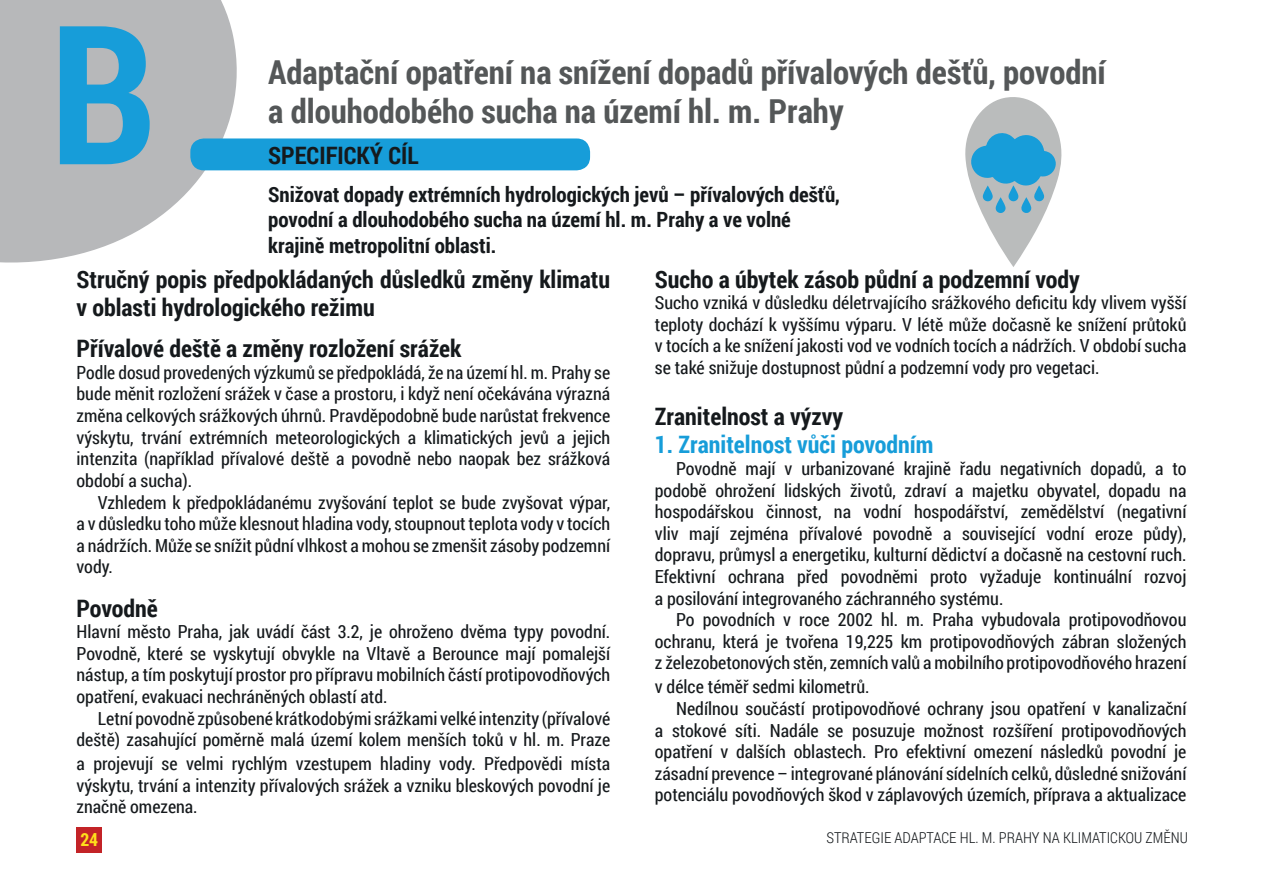
<style>
.page{position:relative;width:1263px;height:893px;background:#fff}
.page>*{position:absolute;margin:0;border:0;box-sizing:border-box;transform-origin:0 0}
.t1{font:700 193.95px "Roboto Condensed";color:#179dd9}
.t2{font:700 33px/39.6px "Roboto Condensed";color:#545758}
.t3{font:700 24px/28.8px "Roboto Condensed";color:#15191c}
.t4{font:700 24px "Roboto Condensed";color:#179dd9}
.t5{font:700 21px/25.2px "Roboto Condensed";color:#15191c}
.t6{font:18.15px "Roboto Condensed";color:#15191c}
.t7{font:18px/21.6px "Roboto Condensed";color:#15191c;text-align:justify}
.t8{font:700 18px "Roboto Condensed";color:#ffdf1b}
.t9{font:300 15px "Roboto Condensed";color:#15191c}
.s1{font-size:18px}
</style>
<div class="page">
<svg style="left:0;top:0;width:253px;height:263px;fill:#b7b8ba"></svg>
<div style="left:190px;top:138px;width:400px;height:32px;background:#179dd9;border-radius:14px"></div>
<div style="left:77px;top:827px;width:25px;height:26px;background:#c32327"></div>
<svg style="left:965px;top:97px;width:97px;height:170px"></svg>
<h1 class="t1" style="left:49px;top:-41px;width:109px">B</h1>
<h2 class="t2" style="left:268px;top:51px;width:839px">Adaptační opatření na snížení dopadů přívalových dešťů, povodní a dlouhodobého sucha na území hl. m. Prahy</h2>
<h3 class="t3" style="left:268px;top:140px;width:152px">SPECIFICKÝ CÍL</h3>
<p class="t5" style="left:268px;top:181px;width:573px">Snižovat dopady extrémních hydrologických jevů – přívalových dešťů, povodní a dlouhodobého sucha na území hl. m. Prahy a ve volné krajině metropolitní oblasti.</p>
<h3 class="t3" style="left:77px;top:264px;width:535px">Stručný popis předpokládaných důsledků změny klimatu v oblasti hydrologického režimu</h3>
<h3 class="t3" style="left:77px;top:333px;width:386px">Přívalové deště a změny rozložení srážek</h3>
<p class="t6" style="left:77px;top:360px;width:535px">Podle dosud provedených výzkumů se předpokládá, že na území hl. m. Prahy <span class="s1">se</span></p>
<p class="t7" style="left:77px;top:383px;width:535px">bude měnit rozložení srážek v čase a prostoru, i když není očekávána výrazná změna celkových srážkových úhrnů. Pravděpodobně bude narůstat frekvence výskytu, trvání extrémních meteorologických a klimatických jevů a jejich intenzita (například přívalové deště a povodně nebo naopak bez srážková období a sucha).</p>
<p class="t7" style="left:77px;top:491px;width:535px;text-indent:21px">Vzhledem k předpokládanému zvyšování teplot se bude zvyšovat výpar, a v důsledku toho může klesnout hladina vody, stoupnout teplota vody v tocích a nádržích. Může se snížit půdní vlhkost a mohou se zmenšit zásoby podzemní vody.</p>
<h3 class="t3" style="left:77px;top:593px;width:83px">Povodně</h3>
<p class="t7" style="left:77px;top:620px;width:535px">Hlavní město Praha, jak uvádí část 3.2, je ohroženo dvěma typy povodní.<br>Povodně, které se vyskytují obvykle na Vltavě a Berounce mají pomalejší nástup, a tím poskytují prostor pro přípravu mobilních částí protipovodňových opatření, evakuaci nechráněných oblastí atd.</p>
<p class="t7" style="left:77px;top:707px;width:535px;text-align:right">Letní povodně způsobené krátkodobými srážkami velké intenzity (přívalové deště) zasahující poměrně malá území kolem menších toků v hl. m. Praze</p>
<p class="t7" style="left:77px;top:752px;width:535px">a projevují se velmi rychlým vzestupem hladiny vody. Předpovědi místa výskytu, trvání a intenzity přívalových srážek a vzniku bleskových povodní je značně omezena.</p>
<h3 class="t3" style="left:655px;top:264px;width:427px">Sucho a úbytek zásob půdní a podzemní vody</h3>
<p class="t7" style="left:655px;top:291px;width:533px">Sucho vzniká v důsledku déletrvajícího srážkového deficitu kdy vlivem vyšší teploty dochází k vyššímu výparu. V létě může dočasně ke snížení průtoků v tocích a ke snížení jakosti vod ve vodních tocích a nádržích. V období sucha se také snižuje dostupnost půdní a podzemní vody pro vegetaci.</p>
<h3 class="t3" style="left:655px;top:401px;width:190px">Zranitelnost a výzvy</h3>
<h3 class="t4" style="left:655px;top:428px;width:280px">1. Zranitelnost vůči povodním</h3>
<p class="t7" style="left:655px;top:457px;width:533px;text-indent:21px">Povodně mají v urbanizované krajině řadu negativních dopadů, a to podobě ohrožení lidských životů, zdraví a majetku obyvatel, dopadu na hospodářskou činnost, na vodní hospodářství, zemědělství (negativní vliv mají zejména přívalové povodně a související vodní eroze půdy), dopravu, průmysl a energetiku, kulturní dědictví a dočasně na cestovní ruch.<br>Efektivní ochrana před povodněmi proto vyžaduje kontinuální rozvoj a posilování integrovaného záchranného systému.</p>
<p class="t7" style="left:655px;top:608px;width:533px;text-indent:21px">Po povodních v roce 2002 hl. m. Praha vybudovala protipovodňovou ochranu, která je tvořena 19,225 km protipovodňových zábran složených z železobetonových stěn, zemních valů a mobilního protipovodňového hrazení</p>
<p class="t7" style="left:655px;top:675px;width:216px">v délce téměř sedmi kilometrů.</p>
<p class="t7" style="left:676px;top:697px;width:512px">Nedílnou součástí protipovodňové ochrany jsou opatření v kanalizační</p>
<p class="t7" style="left:655px;top:719px;width:533px">a stokové síti. Nadále se posuzuje možnost rozšíření protipovodňových</p>
<p class="t7" style="left:655px;top:740px;width:533px">opatření v dalších oblastech. Pro efektivní omezení následků povodní je</p>
<p class="t7" style="left:655px;top:762px;width:533px">zásadní prevence – integrované plánování sídelních celků, důsledné snižování</p>
<p class="t7" style="left:655px;top:783px;width:533px">potenciálu povodňových škod v záplavových územích, příprava a aktualizace</p>
<p class="t8" style="left:80px;top:827px;width:19px">24</p>
<p class="t9" style="left:826px;top:827px;width:363px">STRATEGIE ADAPTACE HL. M. PRAHY NA KLIMATICKOU ZMĚNU</p>
</div>
